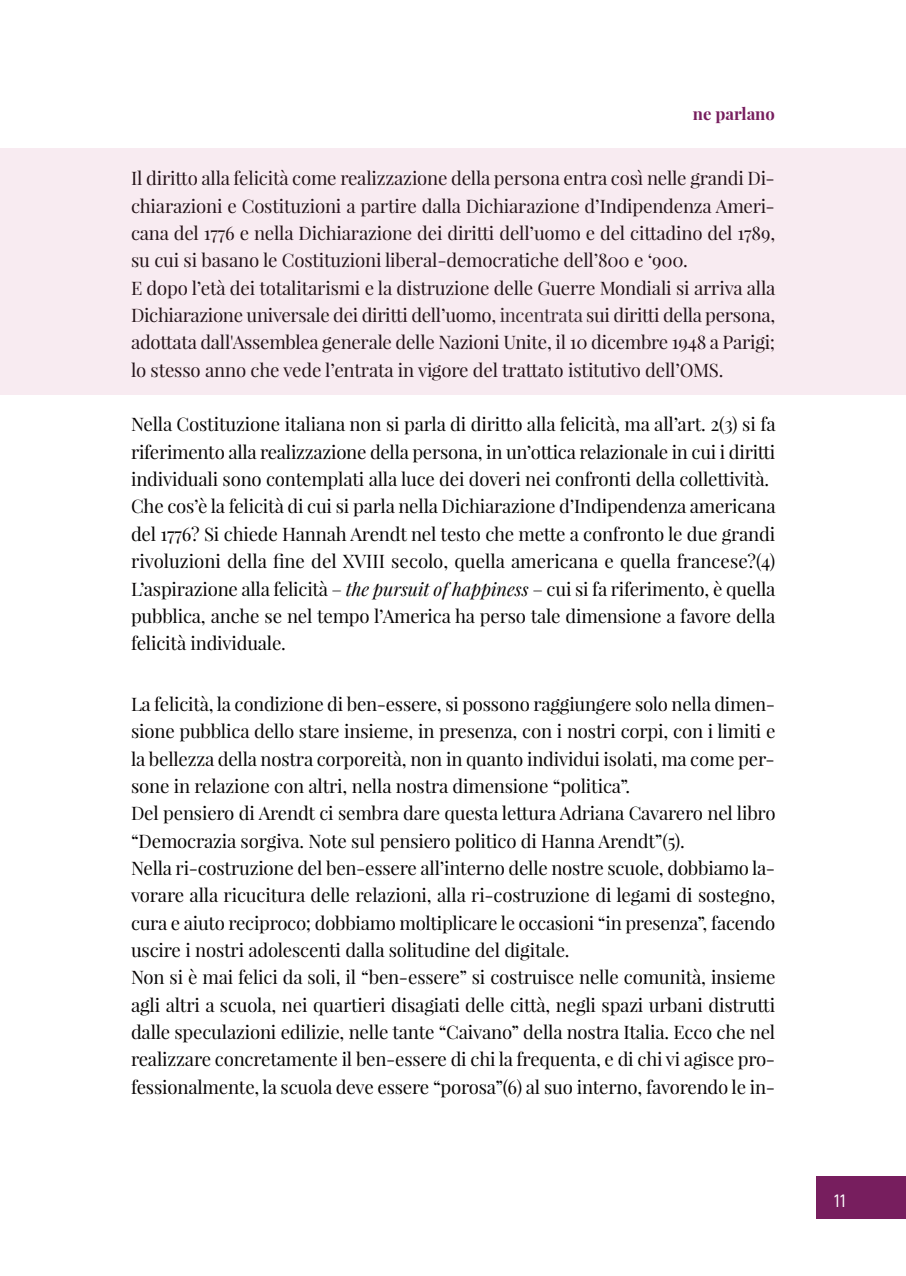
<style>
.page{position:relative;width:906px;height:1276px;background:#fff}
.page>*{position:absolute;margin:0;border:0;box-sizing:border-box;transform-origin:0 0}
.t1{font:18.15px/27.3px "Playfair Display";letter-spacing:-.015em;color:#080505;text-align:justify}
.t2{font:18.15px "D DIN";color:#fff}
.t3{font:700 16.65px "Playfair Display";color:#771e5e}
.s1{color:#231f20}
.s2{font-style:italic}
</style>
<div class="page">
<div style="left:816px;top:1177px;width:90px;height:42px;background:#771e5e"></div>
<div style="left:0;top:148px;width:906px;height:246px;background:#f8ebf1"></div>
<p class="t3" style="left:693px;top:102px;width:83px">ne parlano</p>
<p class="t1" style="left:131px;top:166px;width:645px">Il diritto alla felicità come realizzazione della persona entra così nelle grandi Di&shy;chiarazioni e Costituzioni a partire dalla Dichiarazione d’Indipendenza Ameri&shy;cana del 1776 e nella Dichiarazione dei diritti dell’uomo e del cittadino del 1789, su cui si basano le Costituzioni liberal-democratiche dell’800 e ‘900.</p>
<p class="t1" style="left:131px;top:275px;width:646px">E dopo l’età dei totalitarismi e la distruzione delle Guerre Mondiali si arriva alla Dichiarazione universale dei diritti dell’uomo, <span class="s1">incentrata</span> sui diritti della persona, adottata dall'Assemblea generale delle Nazioni Unite, il 10 dicembre 1948 a Parigi; lo stesso anno che vede l’entrata in vigore del trattato istitutivo dell’OMS.</p>
<p class="t1" style="left:131px;top:412px;width:646px">Nella Costituzione italiana non si parla di diritto alla felicità, ma all’art. 2(3) si fa riferimento alla realizzazione della persona, in un’ottica relazionale in cui i diritti individuali sono contemplati alla luce dei doveri nei confronti della collettività.</p>
<p class="t1" style="left:131px;top:494px;width:646px">Che cos’è la felicità di cui si parla nella Dichiarazione d’Indipendenza americana del 1776? Si chiede Hannah Arendt nel testo che mette a confronto le due grandi rivoluzioni della fine del XVIII secolo, quella americana e quella francese?(4)<br>L’aspirazione alla felicità – <span class="s2">the pursuit of happiness</span> – cui si fa riferimento, è quella pubblica, anche se nel tempo l’America ha perso tale dimensione a favore della felicità individuale.</p>
<p class="t1" style="left:131px;top:691px;width:646px">La felicità, la condizione di ben-essere, si possono raggiungere solo nella dimen&shy;sione pubblica dello stare insieme, in presenza, con i nostri corpi, con i limiti e la bellezza della nostra corporeità, non in quanto individui isolati, ma come per&shy;sone in relazione con altri, nella nostra dimensione “politica”.</p>
<p class="t1" style="left:131px;top:801px;width:646px">Del pensiero di Arendt ci sembra dare questa lettura Adriana Cavarero nel libro “Democrazia sorgiva. Note sul pensiero politico di Hanna Arendt”(5).</p>
<p class="t1" style="left:131px;top:856px;width:646px">Nella ri-costruzione del ben-essere all’interno delle nostre scuole, dobbiamo la&shy;vorare alla ricucitura delle relazioni, alla ri-costruzione di legami di sostegno, cura e aiuto reciproco; dobbiamo moltiplicare le occasioni “in presenza”, facendo uscire i nostri adolescenti dalla solitudine del digitale.</p>
<p class="t1" style="left:131px;top:965px;width:646px">Non si è mai felici da soli, il “ben-essere” si costruisce nelle comunità, insieme agli altri a scuola, nei quartieri disagiati delle città, negli spazi urbani distrutti dalle speculazioni edilizie, nelle tante “Caivano” della nostra Italia. Ecco che nel realizzare concretamente il ben-essere di chi la frequenta, e di chi vi agisce pro&shy;fessionalmente, la scuola deve essere “porosa”(6) al suo interno, favorendo le in-</p>
<p class="t2" style="left:833px;top:1192px;width:13px">11</p>
</div>
